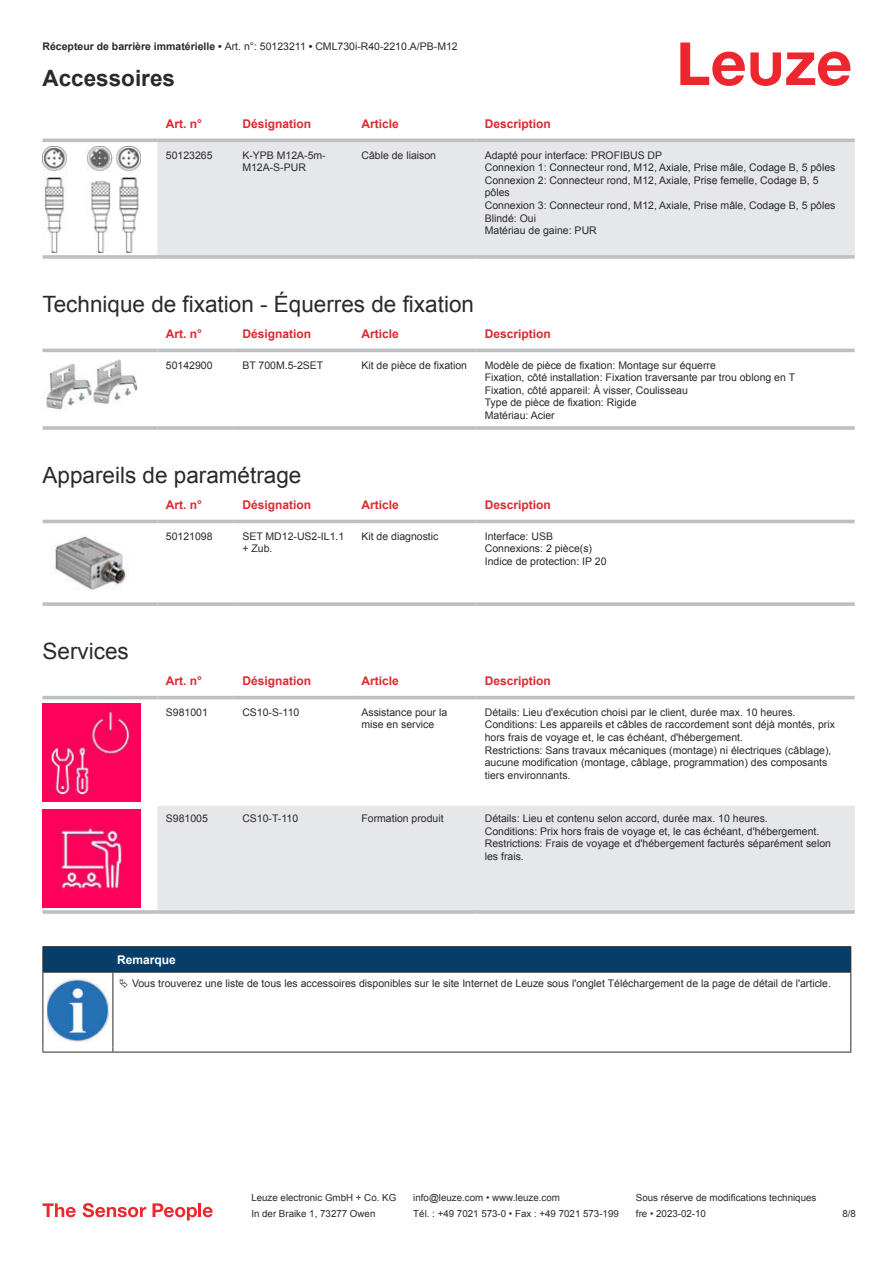
<style>
.page{position:relative;width:893px;height:1263px;background:#fff}
.page>*{position:absolute;margin:0;border:0;box-sizing:border-box;transform-origin:0 0}
.t1{font:22.5px "Arial";color:#2b292a}
.t2{font:700 22.5px "Arial";color:#2b292a}
.t3{font:700 12px "Arial";color:#db2a30}
.t4{font:700 12px "Arial";color:#fff}
.t5{font:10.5px/12.6px "Arial";color:#2b292a}
.t6{font:9.75px "Arial";color:#2b292a}
.s1{font-weight:700}
</style>
<div class="page">
<svg style="left:680px;top:43px;width:170px;height:43px"></svg>
<svg style="left:43px;top:138px;width:812px;height:26px;fill:#e1e2e3"></svg>
<div style="left:157px;top:142px;width:698px;height:113px;background:#e6e7e9"></div>
<hr style="left:43px;top:139px;width:114px;height:3px;background:#bdbfc1">
<hr style="left:157px;top:139px;width:77px;height:3px;background:#bdbfc1">
<hr style="left:234px;top:139px;width:119px;height:3px;background:#bdbfc1">
<hr style="left:353px;top:139px;width:123px;height:3px;background:#bdbfc1">
<hr style="left:476px;top:139px;width:379px;height:3px;background:#bdbfc1">
<svg style="left:43px;top:255px;width:114px;height:4px"></svg>
<hr style="left:157px;top:255px;width:77px;height:4px;background:#bdbfc1">
<svg style="left:234px;top:255px;width:119px;height:4px"></svg>
<svg style="left:353px;top:255px;width:123px;height:4px"></svg>
<hr style="left:476px;top:255px;width:379px;height:4px;background:#bdbfc1">
<img style="left:43px;top:146px;width:97px;height:107px">
<svg style="left:43px;top:348px;width:812px;height:5px;fill:#efeff0"></svg>
<hr style="left:43px;top:349px;width:114px;height:3px;background:#bdbfc1">
<hr style="left:157px;top:349px;width:77px;height:3px;background:#bdbfc1">
<hr style="left:234px;top:349px;width:119px;height:3px;background:#bdbfc1">
<hr style="left:353px;top:349px;width:123px;height:3px;background:#bdbfc1">
<hr style="left:476px;top:349px;width:379px;height:3px;background:#bdbfc1">
<hr style="left:43px;top:426px;width:114px;height:4px;background:#c3c5c7">
<svg style="left:157px;top:426px;width:77px;height:4px"></svg>
<hr style="left:234px;top:426px;width:119px;height:4px;background:#c4c6c8">
<hr style="left:353px;top:426px;width:123px;height:4px;background:#c3c5c7">
<svg style="left:476px;top:426px;width:379px;height:4px;background:#c3c5c7"></svg>
<img style="left:46px;top:359px;width:92px;height:51px">
<div style="left:43px;top:519px;width:812px;height:5px;background:#eeeeef"></div>
<hr style="left:43px;top:520px;width:114px;height:3px;background:#bdbfc1">
<hr style="left:157px;top:520px;width:77px;height:3px;background:#bdbfc1">
<hr style="left:234px;top:520px;width:119px;height:3px;background:#bdbfc1">
<hr style="left:353px;top:520px;width:123px;height:3px;background:#bdbfc1">
<hr style="left:476px;top:520px;width:379px;height:3px;background:#bdbfc1">
<svg style="left:43px;top:602px;width:114px;height:4px"></svg>
<svg style="left:157px;top:602px;width:77px;height:4px"></svg>
<svg style="left:234px;top:602px;width:119px;height:4px"></svg>
<svg style="left:353px;top:602px;width:123px;height:4px"></svg>
<svg style="left:476px;top:602px;width:379px;height:4px;background:#c3c5c7"></svg>
<img style="left:53px;top:536px;width:73px;height:54px">
<svg style="left:43px;top:695px;width:812px;height:213px"></svg>
<div style="left:157px;top:806px;width:698px;height:104px;background:#e6e7e9"></div>
<hr style="left:43px;top:696px;width:114px;height:3px;background:#bdbfc1">
<hr style="left:157px;top:696px;width:77px;height:3px;background:#bdbfc1">
<hr style="left:234px;top:696px;width:119px;height:3px;background:#bdbfc1">
<hr style="left:353px;top:696px;width:123px;height:3px;background:#bdbfc1">
<hr style="left:476px;top:696px;width:379px;height:3px;background:#bdbfc1">
<hr style="left:43px;top:910px;width:114px;height:4px;background:#bdbfc1">
<hr style="left:157px;top:910px;width:77px;height:4px;background:#c6c8ca">
<hr style="left:234px;top:910px;width:119px;height:4px;background:#bdbfc1">
<hr style="left:353px;top:910px;width:123px;height:4px;background:#bdbfc1">
<hr style="left:476px;top:910px;width:379px;height:4px;background:#c6c8ca">
<img style="left:43px;top:704px;width:97px;height:97px">
<img style="left:43px;top:810px;width:97px;height:98px">
<svg style="left:44px;top:973px;width:806px;height:79px"></svg>
<hr style="left:43px;top:946px;width:70px;height:1px;background:#2b292a">
<hr style="left:43px;top:972px;width:70px;height:1px;background:#2b292a">
<hr style="left:113px;top:946px;width:738px;height:1px;background:#2b292a">
<svg style="left:43px;top:947px;width:808px;height:25px;background:#063c67"></svg>
<hr style="left:113px;top:972px;width:738px;height:1px;background:#2b292a">
<hr style="left:43px;top:972px;width:1px;height:75px;background:#2b292a">
<hr style="left:113px;top:972px;width:1px;height:75px;background:#2b292a">
<hr style="left:850px;top:972px;width:1px;height:75px;background:#2b292a">
<hr style="left:43px;top:1052px;width:70px;height:1px;background:#2b292a">
<hr style="left:113px;top:1052px;width:738px;height:1px;background:#2b292a">
<img style="left:47px;top:978px;width:61px;height:63px">
<div style="left:115px;top:973px;width:734px;height:20px;background:#fff"></div>
<svg style="left:43px;top:1203px;width:33px;height:14px"></svg>
<svg style="left:83px;top:1203px;width:63px;height:14px"></svg>
<svg style="left:153px;top:1203px;width:44px;height:17px"></svg>
<hr style="left:198px;top:1203px;width:3px;height:14px;background:#ed272d">
<svg style="left:203px;top:1207px;width:10px;height:10px"></svg>
<p class="t5" style="left:43px;top:41px;width:417px"><span class="s1">Récepteur de barrière immatérielle •</span> Art. n°: 50123211 <span class="s1">•</span> CML730i-R40-2210.A/PB-M12</p>
<h1 class="t2" style="left:43px;top:70px;width:134px">Accessoires</h1>
<p class="t3" style="left:166px;top:119px;width:38px">Art. n°</p>
<p class="t3" style="left:242px;top:119px;width:70px">Désignation</p>
<p class="t3" style="left:361px;top:119px;width:39px">Article</p>
<p class="t3" style="left:485px;top:119px;width:68px">Description</p>
<p class="t5" style="left:166px;top:150px;width:48px">50123265</p>
<p class="t5" style="left:242px;top:150px;width:85px">K-YPB M12A-5m-<br>M12A-S-PUR</p>
<p class="t5" style="left:361px;top:150px;width:76px">Câble de liaison</p>
<p class="t5" style="left:485px;top:150px;width:352px">Adapté pour interface: PROFIBUS DP<br>Connexion 1: Connecteur rond, M12, Axiale, Prise mâle, Codage B, 5 pôles Connexion 2: Connecteur rond, M12, Axiale, Prise femelle, Codage B, 5 pôles<br>Connexion 3: Connecteur rond, M12, Axiale, Prise mâle, Codage B, 5 pôles Blindé: Oui<br>Matériau de gaine: PUR</p>
<h1 class="t1" style="left:43px;top:295px;width:433px">Technique de fixation - Équerres de fixation</h1>
<p class="t3" style="left:166px;top:329px;width:38px">Art. n°</p>
<p class="t3" style="left:242px;top:329px;width:70px">Désignation</p>
<p class="t3" style="left:361px;top:329px;width:39px">Article</p>
<p class="t3" style="left:485px;top:329px;width:68px">Description</p>
<p class="t5" style="left:166px;top:360px;width:48px">50142900</p>
<p class="t5" style="left:242px;top:360px;width:82px">BT 700M.5-2SET</p>
<p class="t5" style="left:361px;top:360px;width:107px">Kit de pièce de fixation</p>
<p class="t5" style="left:485px;top:360px;width:312px">Modèle de pièce de fixation: Montage sur équerre<br>Fixation, côté installation: Fixation traversante par trou oblong en T Fixation, côté appareil: À visser, Coulisseau<br>Type de pièce de fixation: Rigide<br>Matériau: Acier</p>
<h1 class="t1" style="left:43px;top:466px;width:260px">Appareils de paramétrage</h1>
<p class="t3" style="left:166px;top:500px;width:38px">Art. n°</p>
<p class="t3" style="left:242px;top:500px;width:70px">Désignation</p>
<p class="t3" style="left:361px;top:500px;width:39px">Article</p>
<p class="t3" style="left:485px;top:500px;width:68px">Description</p>
<p class="t5" style="left:166px;top:531px;width:48px">50121098</p>
<p class="t5" style="left:242px;top:531px;width:103px">SET MD12-US2-IL1.1 + Zub.</p>
<p class="t5" style="left:361px;top:531px;width:79px">Kit de diagnostic</p>
<p class="t5" style="left:485px;top:531px;width:123px">Interface: USB<br>Connexions: 2 pièce(s)<br>Indice de protection: IP 20</p>
<h1 class="t1" style="left:43px;top:642px;width:88px">Services</h1>
<p class="t3" style="left:166px;top:676px;width:38px">Art. n°</p>
<p class="t3" style="left:242px;top:676px;width:70px">Désignation</p>
<p class="t3" style="left:361px;top:676px;width:39px">Article</p>
<p class="t3" style="left:485px;top:676px;width:68px">Description</p>
<p class="t5" style="left:166px;top:707px;width:44px">S981001</p>
<p class="t5" style="left:242px;top:707px;width:58px">CS10-S-110</p>
<p class="t5" style="left:361px;top:707px;width:87px">Assistance pour la mise en service</p>
<p class="t5" style="left:485px;top:707px;width:352px">Détails: Lieu d'exécution choisi par le client, durée max. 10 heures.<br>Conditions: Les appareils et câbles de raccordement sont déjà montés, prix hors frais de voyage et, le cas échéant, d'hébergement.<br>Restrictions: Sans travaux mécaniques (montage) ni électriques (câblage), aucune modification (montage, câblage, programmation) des composants tiers environnants.</p>
<p class="t5" style="left:166px;top:813px;width:44px">S981005</p>
<p class="t5" style="left:242px;top:813px;width:57px">CS10-T-110</p>
<p class="t5" style="left:361px;top:813px;width:84px">Formation produit</p>
<p class="t5" style="left:485px;top:813px;width:348px">Détails: Lieu et contenu selon accord, durée max. 10 heures.<br>Conditions: Prix hors frais de voyage et, le cas échéant, d'hébergement.<br>Restrictions: Frais de voyage et d'hébergement facturés séparément selon les frais.</p>
<p class="t4" style="left:117px;top:955px;width:60px">Remarque</p>
<p class="t5" style="left:132px;top:978px;width:700px">Vous trouverez une liste de tous les accessoires disponibles sur le site Internet de Leuze sous l'onglet Téléchargement de la page de détail de l'article.</p>
<p class="t6" style="left:251px;top:1194px;width:146px">Leuze electronic GmbH + Co. KG</p>
<p class="t6" style="left:413px;top:1194px;width:148px">info@leuze.com • www.leuze.com</p>
<p class="t6" style="left:636px;top:1194px;width:182px">Sous réserve de modifications techniques</p>
<p class="t6" style="left:251px;top:1210px;width:126px">In der Braike 1, 73277 Owen</p>
<p class="t6" style="left:413px;top:1210px;width:207px">Tél. : +49 7021 573-0 • Fax : +49 7021 573-199</p>
<p class="t6" style="left:636px;top:1210px;width:72px">fre • 2023-02-10</p>
<p class="t6" style="left:842px;top:1210px;width:15px">8 /8</p>
</div>
